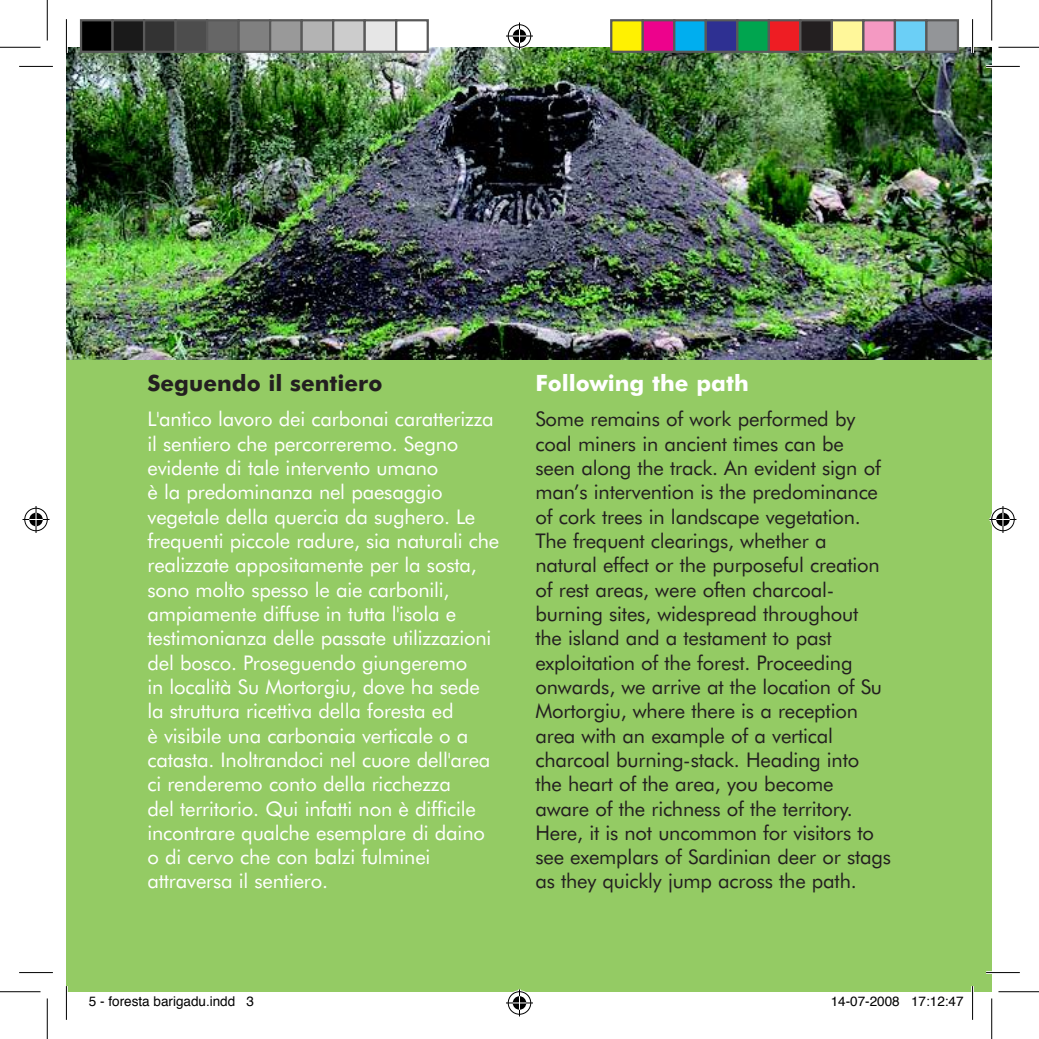
<style>
.page{position:relative;width:1039px;height:1039px;background:#fff}
.page>*{position:absolute;margin:0;border:0;box-sizing:border-box;transform-origin:0 0}
.Normale{font:700 22.5px "Futura BT";color:#231f20}
.Normale-2{font:700 22.5px "Futura BT";color:#fff}
.Normale-3{font:20.25px/24.3px "Futura BT";letter-spacing:-.01em;color:#fff}
.Normale-4{font:20.25px/24.3px "Futura BT";letter-spacing:-.01em;color:#231f20}
.t1{font:13.5px "Helvetica";color:#000}
</style>
<div class="page">
<img style="left:66px;top:47px;width:925px;height:313px">
<div style="left:66px;top:360px;width:925px;height:631px;background:#94cb64"></div>
<hr style="left:986px;top:65px;width:33px;height:3px;background:#fff">
<hr style="left:986px;top:971px;width:33px;height:2px;background:#fff">
<hr style="left:65px;top:19px;width:3px;height:34px;background:#fff">
<hr style="left:65px;top:986px;width:3px;height:33px;background:#fff">
<hr style="left:971px;top:19px;width:2px;height:34px;background:#fff">
<hr style="left:971px;top:986px;width:2px;height:33px;background:#fff">
<hr style="left:19px;top:66px;width:34px;height:1px;background:#000">
<hr style="left:986px;top:66px;width:33px;height:1px;background:#000">
<hr style="left:19px;top:972px;width:34px;height:1px;background:#000">
<hr style="left:986px;top:972px;width:33px;height:1px;background:#000">
<hr style="left:66px;top:19px;width:1px;height:34px;background:#000">
<hr style="left:66px;top:986px;width:1px;height:33px;background:#000">
<hr style="left:972px;top:19px;width:1px;height:34px;background:#000">
<hr style="left:972px;top:986px;width:1px;height:33px;background:#000">
<hr style="left:0;top:47px;width:40px;height:1px;background:#000">
<hr style="left:998px;top:47px;width:40px;height:1px;background:#000">
<hr style="left:0;top:991px;width:40px;height:1px;background:#000">
<hr style="left:998px;top:991px;width:40px;height:1px;background:#000">
<hr style="left:47px;top:0;width:1px;height:41px;background:#000">
<hr style="left:47px;top:998px;width:1px;height:40px;background:#000">
<hr style="left:991px;top:0;width:1px;height:41px;background:#000">
<hr style="left:991px;top:998px;width:1px;height:40px;background:#000">
<svg style="left:506px;top:23px;width:27px;height:27px"></svg>
<svg style="left:506px;top:989px;width:27px;height:27px"></svg>
<svg style="left:23px;top:506px;width:27px;height:27px"></svg>
<svg style="left:989px;top:506px;width:27px;height:27px"></svg>
<div style="left:81px;top:20px;width:32px;height:32px;background:#000"></div>
<div style="left:80px;top:19px;width:34px;height:34px;border:2px solid #595959"></div>
<div style="left:113px;top:20px;width:31px;height:32px;background:#1a1a1a"></div>
<div style="left:111px;top:19px;width:34px;height:34px;border:2px solid #595959"></div>
<div style="left:144px;top:20px;width:32px;height:32px;background:#333"></div>
<div style="left:143px;top:19px;width:34px;height:34px;border:2px solid #595959"></div>
<div style="left:176px;top:20px;width:31px;height:32px;background:#4d4d4d"></div>
<div style="left:174px;top:19px;width:34px;height:34px;border:2px solid #595959"></div>
<div style="left:207px;top:20px;width:32px;height:32px;background:#666"></div>
<div style="left:206px;top:19px;width:34px;height:34px;border:2px solid #595959"></div>
<div style="left:239px;top:20px;width:31px;height:32px;background:#808080"></div>
<div style="left:237px;top:19px;width:34px;height:34px;border:2px solid #595959"></div>
<div style="left:270px;top:20px;width:32px;height:32px;background:#999"></div>
<div style="left:269px;top:19px;width:34px;height:34px;border:2px solid #595959"></div>
<div style="left:302px;top:20px;width:31px;height:32px;background:#b3b3b3"></div>
<div style="left:300px;top:19px;width:34px;height:34px;border:2px solid #595959"></div>
<div style="left:333px;top:20px;width:32px;height:32px;background:#ccc"></div>
<div style="left:332px;top:19px;width:34px;height:34px;border:2px solid #595959"></div>
<div style="left:365px;top:20px;width:31px;height:32px;background:#e6e6e6"></div>
<div style="left:363px;top:19px;width:34px;height:34px;border:2px solid #595959"></div>
<div style="left:396px;top:20px;width:32px;height:32px;background:#fff"></div>
<div style="left:395px;top:19px;width:34px;height:34px;border:2px solid #595959"></div>
<div style="left:611px;top:20px;width:31px;height:32px;background:#fff101"></div>
<div style="left:610px;top:19px;width:34px;height:34px;border:2px solid #595959"></div>
<div style="left:642px;top:20px;width:32px;height:32px;background:#ed028c"></div>
<div style="left:641px;top:19px;width:34px;height:34px;border:2px solid #595959"></div>
<div style="left:674px;top:20px;width:31px;height:32px;background:#00aeef"></div>
<div style="left:673px;top:19px;width:34px;height:34px;border:2px solid #595959"></div>
<div style="left:705px;top:20px;width:32px;height:32px;background:#2e3092"></div>
<div style="left:704px;top:19px;width:34px;height:34px;border:2px solid #595959"></div>
<div style="left:737px;top:20px;width:31px;height:32px;background:#00a54f"></div>
<div style="left:736px;top:19px;width:34px;height:34px;border:2px solid #595959"></div>
<div style="left:768px;top:20px;width:32px;height:32px;background:#ee1d23"></div>
<div style="left:767px;top:19px;width:34px;height:34px;border:2px solid #595959"></div>
<div style="left:800px;top:20px;width:31px;height:32px;background:#231f20"></div>
<div style="left:799px;top:19px;width:34px;height:34px;border:2px solid #595959"></div>
<div style="left:831px;top:20px;width:32px;height:32px;background:#fff79a"></div>
<div style="left:830px;top:19px;width:34px;height:34px;border:2px solid #595959"></div>
<div style="left:863px;top:20px;width:31px;height:32px;background:#f499c2"></div>
<div style="left:862px;top:19px;width:34px;height:34px;border:2px solid #595959"></div>
<div style="left:894px;top:20px;width:32px;height:32px;background:#6bcff6"></div>
<div style="left:893px;top:19px;width:34px;height:34px;border:2px solid #595959"></div>
<div style="left:926px;top:20px;width:31px;height:32px;background:#939598"></div>
<div style="left:925px;top:19px;width:34px;height:34px;border:2px solid #595959"></div>
<p class="Normale" style="left:147px;top:369px;width:236px">Seguendo il sentiero</p>
<p class="Normale-2" style="left:535px;top:369px;width:215px">Following the path</p>
<p class="Normale-4" style="left:535px;top:407px;width:357px">Some remains of work performed by coal miners in ancient times can be<br>seen along the track. An evident sign of man’s intervention is the predominance of cork trees in landscape vegetation.<br>The frequent clearings, whether a natural effect or the purposeful creation of rest areas, were often charcoal&shy;burning sites, widespread throughout<br>the island and a testament to past exploitation of the forest. Proceeding onwards, we arrive at the location of Su Mortorgiu, where there is a reception area with an example of a vertical charcoal burning-stack. Heading into<br>the heart of the area, you become aware of the richness of the territory.<br>Here, it is not uncommon for visitors to see exemplars of Sardinian deer or stags as they quickly jump across the path.</p>
<p class="Normale-3" style="left:147px;top:407px;width:353px">L'antico lavoro dei carbonai caratterizza il sentiero che percorreremo. Segno evidente di tale intervento umano<br>è la predominanza nel paesaggio vegetale della quercia da sughero. Le frequenti piccole radure, sia naturali che realizzate appositamente per la sosta, sono molto spesso le aie carbonili, ampiamente diffuse in tutta l'isola e testimonianza delle passate utilizzazioni del bosco. Proseguendo giungeremo<br>in località Su Mortorgiu, dove ha sede la struttura ricettiva della foresta ed<br>è visibile una carbonaia verticale o a catasta. Inoltrandoci nel cuore dell'area ci renderemo conto della ricchezza<br>del territorio. Qui infatti non è difficile incontrare qualche esemplare di daino o di cervo che con balzi fulminei attraversa il sentiero.</p>
<p class="t1" style="left:89px;top:991px;width:167px">5 - foresta barigadu.indd 3</p>
<p class="t1" style="left:830px;top:991px;width:134px">14-07-2008 17:12:47</p>
</div>
